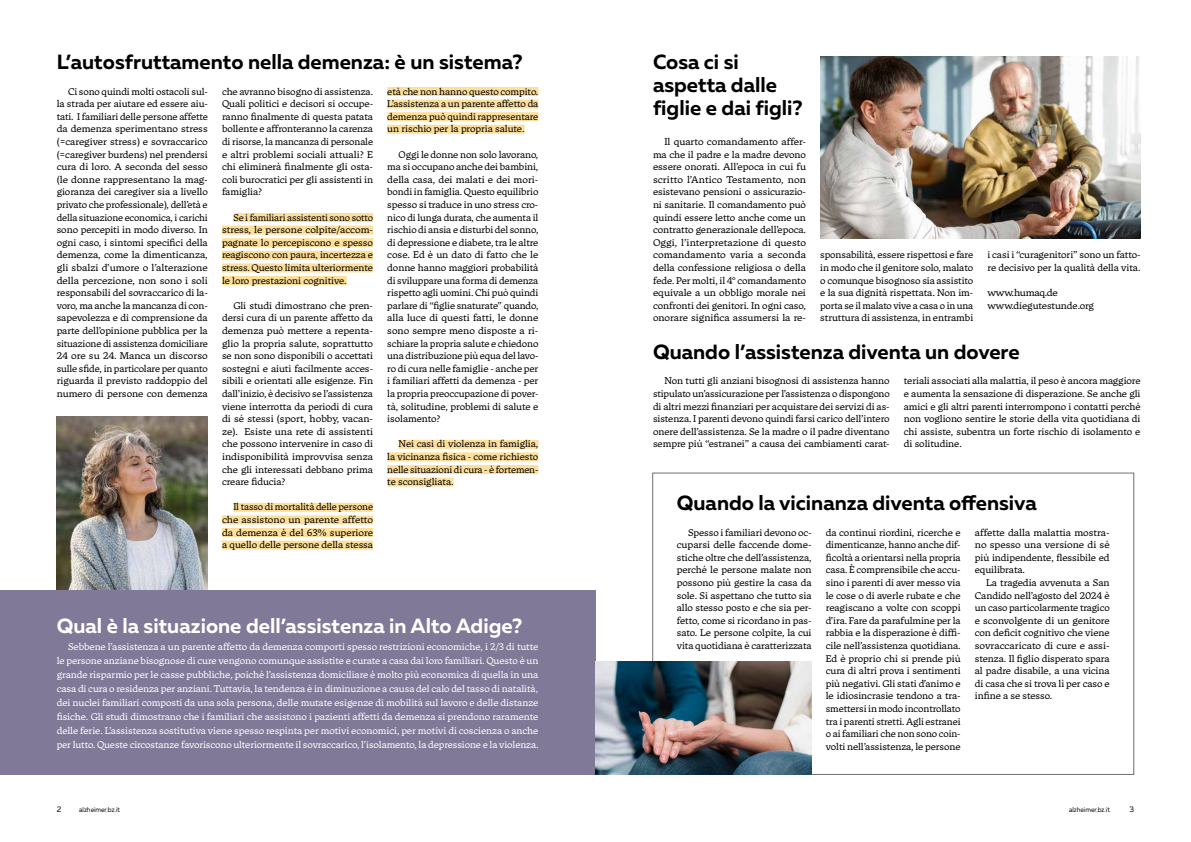
<style>
.page{position:relative;width:1191px;height:842px;background:#fff}
.page>*{position:absolute;margin:0;border:0;box-sizing:border-box;transform-origin:0 0}
.t1{font:700 20.5px/23px "Muller";color:#000}
.t2{font:700 20.5px "Muller";color:#fff}
.t3{font:9.6px/12.6px "Tuna";letter-spacing:-.01em;color:#000;text-align:justify}
.t4{font:9.6px/14px "Tuna";letter-spacing:-.01em;color:#fff;text-align:justify}
.t5{font:8px "Muller";color:#000}
.t6{font:7px "Muller";color:#000;scale:.9 1}
</style>
<div class="page">
<div style="left:233px;top:213px;width:140px;height:9px;background:#fddf99"></div>
<div style="left:222px;top:226px;width:151px;height:9px;background:#fddf99"></div>
<div style="left:222px;top:238px;width:151px;height:9px;background:#fddf99"></div>
<div style="left:222px;top:251px;width:151px;height:9px;background:#fddf99"></div>
<div style="left:222px;top:263px;width:151px;height:9px;background:#fddf99"></div>
<div style="left:222px;top:276px;width:125px;height:9px;background:#fddf99"></div>
<div style="left:233px;top:503px;width:140px;height:9px;background:#fddf99"></div>
<div style="left:222px;top:515px;width:151px;height:9px;background:#fddf99"></div>
<div style="left:222px;top:528px;width:151px;height:9px;background:#fddf99"></div>
<div style="left:222px;top:541px;width:151px;height:9px;background:#fddf99"></div>
<div style="left:387px;top:87px;width:151px;height:9px;background:#fddf99"></div>
<div style="left:387px;top:100px;width:151px;height:9px;background:#fddf99"></div>
<div style="left:387px;top:112px;width:151px;height:9px;background:#fddf99"></div>
<div style="left:387px;top:125px;width:137px;height:9px;background:#fddf99"></div>
<div style="left:399px;top:440px;width:139px;height:9px;background:#fddf99"></div>
<div style="left:387px;top:452px;width:151px;height:9px;background:#fddf99"></div>
<div style="left:387px;top:465px;width:151px;height:9px;background:#fddf99"></div>
<div style="left:387px;top:478px;width:66px;height:9px;background:#fddf99"></div>
<img style="left:56px;top:417px;width:152px;height:173px">
<div style="left:0;top:590px;width:595px;height:185px;background:#807997"></div>
<img style="left:820px;top:57px;width:320px;height:181px">
<img style="left:595px;top:661px;width:216px;height:114px">
<h1 class="t1" style="left:57px;top:51px;width:467px">L’autosfruttamento nella demenza: è un sistema?</h1>
<p class="t3" style="left:57px;top:85px;width:153px;text-indent:11px">Ci sono quindi molti ostacoli sul&shy;la strada per aiutare ed essere aiu&shy;tati. I familiari delle persone affette da demenza sperimentano stress (=caregiver stress) e sovraccarico (=caregiver burdens) nel prendersi cura di loro. A seconda del sesso (le donne rappresentano la mag&shy;gioranza dei caregiver sia a livello privato che professionale), dell’età e della situazione economica, i carichi sono percepiti in modo diverso. In ogni caso, i sintomi specifici della demenza, come la dimenticanza, gli sbalzi d’umore o l’alterazione della percezione, non sono i soli responsabili del sovraccarico di la&shy;voro, ma anche la mancanza di con&shy;sapevolezza e di comprensione da parte dell’opinione pubblica per la situazione di assistenza domiciliare 24 ore su 24. Manca un discorso sulle sfide, in particolare per quanto riguarda il previsto raddoppio del numero di persone con demenza</p>
<p class="t3" style="left:222px;top:85px;width:153px">che avranno bisogno di assistenza.<br>Quali politici e decisori si occupe&shy;ranno finalmente di questa patata bollente e affronteranno la carenza di risorse, la mancanza di personale e altri problemi sociali attuali? E chi eliminerà finalmente gli osta&shy;coli burocratici per gli assistenti in famiglia?</p>
<p class="t3" style="left:387px;top:85px;width:153px">età che non hanno questo compito.<br>L’assistenza a un parente affetto da demenza può quindi rappresentare un rischio per la propria salute.</p>
<p class="t3" style="left:387px;top:148px;width:153px;text-indent:11px">Oggi le donne non solo lavorano, ma si occupano anche dei bambini, della casa, dei malati e dei mori&shy;bondi in famiglia. Questo equilibrio spesso si traduce in uno stress cro&shy;nico di lunga durata, che aumenta il rischio di ansia e disturbi del sonno, di depressione e diabete, tra le altre cose. Ed è un dato di fatto che le donne hanno maggiori probabilità di sviluppare una forma di demenza rispetto agli uomini. Chi può quindi parlare di “figlie snaturate” quando, alla luce di questi fatti, le donne sono sempre meno disposte a ri&shy;schiare la propria salute e chiedono una distribuzione più equa del lavo&shy;ro di cura nelle famiglie - anche per i familiari affetti da demenza - per la propria preoccupazione di pover&shy;tà, solitudine, problemi di salute e isolamento?</p>
<p class="t3" style="left:387px;top:438px;width:153px;text-indent:11px">Nei casi di violenza in famiglia, la vicinanza fisica - come richiesto nelle situazioni di cura - è fortemen&shy;te sconsigliata.</p>
<p class="t3" style="left:222px;top:211px;width:153px;text-indent:11px">Se i familiari assistenti sono sotto stress, le persone colpite/accom&shy;pagnate lo percepiscono e spesso reagiscono con paura, incertezza e stress. Questo limita ulteriormente le loro prestazioni cognitive.</p>
<p class="t3" style="left:222px;top:299px;width:153px;text-indent:11px">Gli studi dimostrano che pren&shy;dersi cura di un parente affetto da demenza può mettere a repenta&shy;glio la propria salute, soprattutto se non sono disponibili o accettati sostegni e aiuti facilmente acces&shy;sibili e orientati alle esigenze. Fin dall’inizio, è decisivo se l’assistenza viene interrotta da periodi di cura di sé stessi (sport, hobby, vacan&shy;ze). Esiste una rete di assistenti che possono intervenire in caso di indisponibilità improvvisa senza che gli interessati debbano prima creare fiducia?</p>
<p class="t3" style="left:222px;top:501px;width:153px;text-indent:11px">Il tasso di mortalità delle persone che assistono un parente affetto da demenza è del 63% superiore a quello delle persone della stessa</p>
<h1 class="t2" style="left:57px;top:613px;width:467px">Qual è la situazione dell’assistenza in Alto Adige?</h1>
<p class="t4" style="left:57px;top:639px;width:483px;text-indent:11px">Sebbene l’assistenza a un parente affetto da demenza comporti spesso restrizioni economiche, i 2/3 di tutte le persone anziane bisognose di cure vengono comunque assistite e curate a casa dai loro familiari. Questo è un grande risparmio per le casse pubbliche, poiché l’assistenza domiciliare è molto più economica di quella in una casa di cura o residenza per anziani. Tuttavia, la tendenza è in diminuzione a causa del calo del tasso di natalità, dei nuclei familiari composti da una sola persona, delle mutate esigenze di mobilità sul lavoro e delle distanze fisiche. Gli studi dimostrano che i familiari che assistono i pazienti affetti da demenza si prendono raramente delle ferie. L’assistenza sostitutiva viene spesso respinta per motivi economici, per motivi di coscienza o anche per lutto. Queste circostanze favoriscono ulteriormente il sovraccarico, l’isolamento, la depressione e la violenza.</p>
<h1 class="t1" style="left:653px;top:51px;width:151px">Cosa ci si aspetta dalle figlie e dai figli?</h1>
<p class="t3" style="left:653px;top:135px;width:155px;text-indent:11px">Il quarto comandamento affer&shy;ma che il padre e la madre devono essere onorati. All’epoca in cui fu scritto l’Antico Testamento, non esistevano pensioni o assicurazio&shy;ni sanitarie. Il comandamento può quindi essere letto anche come un contratto generazionale dell’epoca.<br>Oggi, l’interpretazione di questo comandamento varia a seconda della confessione religiosa o della fede. Per molti, il 4° comandamento equivale a un obbligo morale nei confronti dei genitori. In ogni caso, onorare significa assumersi la re-</p>
<p class="t3" style="left:820px;top:249px;width:155px">sponsabilità, essere rispettosi e fare in modo che il genitore solo, malato o comunque bisognoso sia assistito e la sua dignità rispettata. Non im&shy;porta se il malato vive a casa o in una struttura di assistenza, in entrambi</p>
<p class="t3" style="left:987px;top:249px;width:155px">i casi i “curagenitori” sono un fatto&shy;re decisivo per la qualità della vita.</p>
<p class="t3" style="left:987px;top:286px;width:108px">www.humaq.de www.diegutestunde.org</p>
<h1 class="t1" style="left:653px;top:340px;width:368px">Quando l’assistenza diventa un dovere</h1>
<p class="t3" style="left:653px;top:375px;width:238px;text-indent:11px">Non tutti gli anziani bisognosi di assistenza hanno stipulato un’assicurazione per l’assistenza o dispongono di altri mezzi finanziari per acquistare dei servizi di as&shy;sistenza. I parenti devono quindi farsi carico dell’intero onere dell’assistenza. Se la madre o il padre diventano sempre più “estranei” a causa dei cambiamenti carat-</p>
<p class="t3" style="left:904px;top:375px;width:238px">teriali associati alla malattia, il peso è ancora maggiore e aumenta la sensazione di disperazione. Se anche gli amici e gli altri parenti interrompono i contatti perché non vogliono sentire le storie della vita quotidiana di chi assiste, subentra un forte rischio di isolamento e di solitudine.</p>
<h1 class="t1" style="left:677px;top:492px;width:361px">Quando la vicinanza diventa offensiva</h1>
<p class="t3" style="left:677px;top:526px;width:136px;text-indent:11px">Spesso i familiari devono oc&shy;cuparsi delle faccende dome&shy;stiche oltre che dell’assistenza, perché le persone malate non possono più gestire la casa da sole. Si aspettano che tutto sia allo stesso posto e che sia per&shy;fetto, come si ricordano in pas&shy;sato. Le persone colpite, la cui vita quotidiana è caratterizzata</p>
<p class="t3" style="left:826px;top:526px;width:136px">da continui riordini, ricerche e dimenticanze, hanno anche dif&shy;ficoltà a orientarsi nella propria casa. È comprensibile che accu&shy;sino i parenti di aver messo via le cose o di averle rubate e che reagiscano a volte con scoppi d’ira. Fare da parafulmine per la rabbia e la disperazione è diffi&shy;cile nell’assistenza quotidiana.<br>Ed è proprio chi si prende più cura di altri prova i sentimenti più negativi. Gli stati d’animo e le idiosincrasie tendono a tra&shy;smettersi in modo incontrollato tra i parenti stretti. Agli estranei o ai familiari che non sono coin&shy;volti nell’assistenza, le persone</p>
<p class="t3" style="left:974px;top:526px;width:136px">affette dalla malattia mostra&shy;no spesso una versione di sé più indipendente, flessibile ed equilibrata.</p>
<p class="t3" style="left:974px;top:576px;width:136px;text-indent:11px">La tragedia avvenuta a San Candido nell’agosto del 2024 è un caso particolarmente tragico e sconvolgente di un genitore con deficit cognitivo che viene sovraccaricato di cure e assi&shy;stenza. Il figlio disperato spara al padre disabile, a una vicina di casa che si trova lì per caso e infine a se stesso.</p>
<p class="t5" style="left:57px;top:804px;width:6px">2</p>
<p class="t6" style="left:79px;top:805px;width:47px">alzheimer.bz.it</p>
<p class="t6" style="left:1069px;top:805px;width:47px">alzheimer.bz.it</p>
<p class="t5" style="left:1129px;top:804px;width:6px">3</p>
</div>
